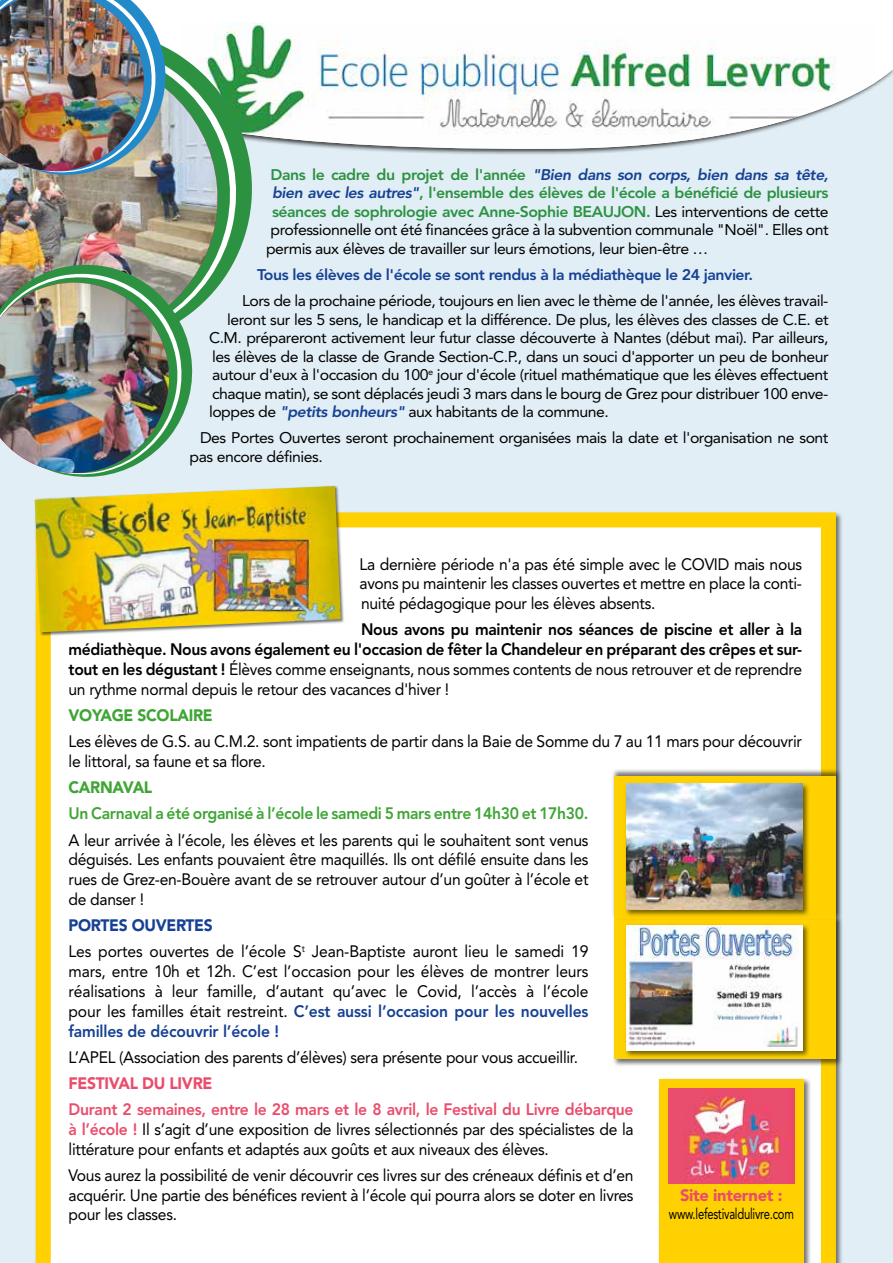
<style>
.page{position:relative;width:893px;height:1263px;background:#e2eef5}
.page>*{position:absolute;margin:0;border:0;box-sizing:border-box;transform-origin:0 0}
.t1{font:16.5px/19.8px "Avenir";letter-spacing:-.02em;color:#000;text-align:justify;scale:.95 1}
.t2{font:800 16.5px/19.8px "Avenir";letter-spacing:-.02em;color:#000;text-align:justify;scale:.95 1}
.t3{font:800 16.5px "Avenir";letter-spacing:-.02em;color:#3fa535;scale:.95 1}
.t4{font:900 16.5px "Avenir";letter-spacing:-.02em;color:#3fa535;scale:.95 1}
.t5{font:900 16.5px "Avenir";letter-spacing:-.02em;color:#ea4d6c;scale:.95 1}
.t6{font:900 16.5px "Avenir";letter-spacing:-.02em;color:#ea4c6c}
.t7{font:15.3px/18.5px "Avenir";letter-spacing:-.03em;color:#000}
.t8{font:800 15.3px "Avenir";letter-spacing:-.03em;color:#2c9242}
.t9{font:italic 800 15.3px "Avenir";letter-spacing:-.03em;color:#164194}
.t10{font:800 15.3px "Avenir";letter-spacing:-.03em;color:#164194}
.t11{font:15px "Avenir";letter-spacing:-.02em;color:#000;scale:.75 1}
.s1{font-style:normal;color:#2c9242}
.s2{font-style:italic;color:#164194}
.s3{font-weight:400;color:#000}
.s4{font-weight:800;font-style:italic;color:#164194}
.s5{font-weight:400}
.s6{font-weight:900;color:#164194}
.s7{font-weight:800;color:#164194}
.s8{font-weight:800;color:#ea4d6c}
</style>
<div class="page">
<div style="left:0;top:0;width:893px;height:156px;background:#000;opacity:.75"></div>
<svg style="left:166px;top:0;width:727px;height:151px;fill:#fff"></svg>
<img style="left:180px;top:22px;width:696px;height:128px">
<svg style="left:166px;top:28px;width:87px;height:228px"></svg>
<svg style="left:166px;top:42px;width:71px;height:225px"></svg>
<img style="left:0;top:56px;width:231px;height:256px">
<div style="left:36px;top:512px;width:800px;height:751px;background:#fff"></div>
<div style="left:34px;top:485px;width:311px;height:151px;background:#000;opacity:.55"></div>
<img style="left:35px;top:486px;width:306px;height:146px">
<div style="left:612px;top:915px;width:231px;height:152px;background:#000;opacity:.55"></div>
<div style="left:614px;top:917px;width:221px;height:142px;background:#ffd100"></div>
<div style="left:624px;top:923px;width:186px;height:135px;background:#000;opacity:.55"></div>
<img style="left:626px;top:925px;width:176px;height:126px">
<div style="left:657px;top:1077px;width:154px;height:186px;background:#000;opacity:.55"></div>
<div style="left:659px;top:1079px;width:145px;height:184px;background:#ffd100"></div>
<img style="left:669px;top:1089px;width:125px;height:94px">
<div style="left:611px;top:768px;width:231px;height:152px;background:#000;opacity:.55"></div>
<div style="left:614px;top:777px;width:221px;height:142px;background:#ffd100"></div>
<div style="left:624px;top:782px;width:186px;height:135px;background:#000;opacity:.55"></div>
<img style="left:626px;top:784px;width:176px;height:125px">
<svg style="left:0;top:0;width:166px;height:179px"></svg>
<img style="left:0;top:0;width:151px;height:177px">
<img style="left:0;top:264px;width:193px;height:160px">
<img style="left:0;top:283px;width:178px;height:194px">
<p class="t9" style="left:271px;top:166px;width:560px"><span class="s1">Dans le cadre du projet de l'année</span> "Bien dans son corps, bien dans sa tête,</p>
<p class="t8" style="left:272px;top:184px;width:558px"><span class="s2">bien avec les autres"</span>, l'ensemble des élèves de l'école a bénéficié de plusieurs</p>
<p class="t8" style="left:272px;top:202px;width:558px">séances de sophrologie avec Anne-Sophie BEAUJON. <span class="s3">Les interventions de cette</span></p>
<p class="t7" style="left:271px;top:221px;width:559px">professionnelle ont été financées grâce à la subvention communale "Noël". Elles ont</p>
<p class="t7" style="left:266px;top:239px;width:444px">permis aux élèves de travailler sur leurs émotions, leur bien-être …</p>
<p class="t10" style="left:257px;top:266px;width:498px">Tous les élèves de l'école se sont rendus à la médiathèque le 24 janvier.</p>
<p class="t7" style="left:242px;top:292px;width:588px">Lors de la prochaine période, toujours en lien avec le thème de l'année, les élèves travail-</p>
<p class="t7" style="left:227px;top:310px;width:603px">leront sur les 5 sens, le handicap et la différence. De plus, les élèves des classes de C.E. et</p>
<p class="t7" style="left:209px;top:329px;width:621px">C.M. prépareront activement leur futur classe découverte à Nantes (début mai). Par ailleurs,</p>
<p class="t7" style="left:212px;top:347px;width:618px">les élèves de la classe de Grande Section-C.P., dans un souci d'apporter un peu de bonheur</p>
<p class="t7" style="left:212px;top:366px;width:618px">autour d'eux à l'occasion du 100<sup>e</sup> jour d'école (rituel mathématique que les élèves effectuent</p>
<p class="t7" style="left:212px;top:384px;width:618px">chaque matin), se sont déplacés jeudi 3 mars dans le bourg de Grez pour distribuer 100 enve-</p>
<p class="t7" style="left:209px;top:403px;width:401px">loppes de <span class="s4">"petits bonheurs"</span> aux habitants de la commune.</p>
<p class="t7" style="left:190px;top:429px;width:640px;text-indent:11px">Des Portes Ouvertes seront prochainement organisées mais la date et l'organisation ne sont pas encore définies.</p>
<p class="t1" style="left:360px;top:554px;width:467px">La dernière période n'a pas été simple avec le COVID mais nous avons pu maintenir les classes ouvertes et mettre en place la conti&shy;nuité pédagogique pour les élèves absents.</p>
<p class="t2" style="left:69px;top:620px;width:774px;text-indent:293px">Nous avons pu maintenir nos séances de piscine et aller à la médiathèque. Nous avons également eu l'occasion de fêter la Chandeleur en préparant des crêpes et sur&shy;tout en les dégustant ! <span class="s5">Élèves comme enseignants, nous sommes contents de nous retrouver et de reprendre un rythme normal depuis le retour des vacances d'hiver !</span></p>
<p class="t4" style="left:69px;top:705px;width:153px">VOYAGE SCOLAIRE</p>
<p class="t1" style="left:69px;top:732px;width:773px">Les élèves de G.S. au C.M.2. sont impatients de partir dans la Baie de Somme du 7 au 11 mars pour découvrir le littoral, sa faune et sa flore.</p>
<p class="t4" style="left:69px;top:777px;width:90px">CARNAVAL</p>
<p class="t3" style="left:69px;top:804px;width:549px">Un Carnaval a été organisé à l’école le samedi 5 mars entre 14h30 et 17h30.</p>
<p class="t1" style="left:69px;top:830px;width:549px">A leur arrivée à l’école, les élèves et les parents qui le souhaitent sont venus déguisés. Les enfants pouvaient être maquillés. Ils ont défilé ensuite dans les rues de Grez-en-Bouère avant de se retrouver autour d’un goûter à l’école et de danser !</p>
<p class="t1" style="left:69px;top:912px;width:549px;line-height:26.1px"><span class="s6">PORTES OUVERTES<br></span>Les portes ouvertes de l’école S<sup>t</sup> Jean-Baptiste auront lieu le samedi 19</p>
<p class="t1" style="left:69px;top:961px;width:549px">mars, entre 10h et 12h. C’est l’occasion pour les élèves de montrer leurs réalisations à leur famille, d’autant qu’avec le Covid, l’accès à l’école pour les familles était restreint. <span class="s7">C’est aussi l’occasion pour les nouvelles familles de découvrir l’école !</span></p>
<p class="t1" style="left:69px;top:1047px;width:538px">L’APEL (Association des parents d’élèves) sera présente pour vous accueillir.</p>
<p class="t5" style="left:69px;top:1073px;width:153px">FESTIVAL DU LIVRE</p>
<p class="t1" style="left:69px;top:1099px;width:596px"><span class="s8">Durant 2 semaines, entre le 28 mars et le 8 avril, le Festival du Livre débarque à l’école !</span> Il s’agit d’une exposition de livres sélectionnés par des spécialistes de la littérature pour enfants et adaptés aux goûts et aux niveaux des élèves.</p>
<p class="t1" style="left:69px;top:1165px;width:596px">Vous aurez la possibilité de venir découvrir ces livres sur des créneaux définis et d’en acquérir. Une partie des bénéfices revient à l’école qui pourra alors se doter en livres pour les classes.</p>
<p class="t6" style="left:680px;top:1185px;width:104px">Site internet :</p>
<p class="t11" style="left:669px;top:1205px;width:168px">www.lefestivaldulivre.com</p>
</div>
